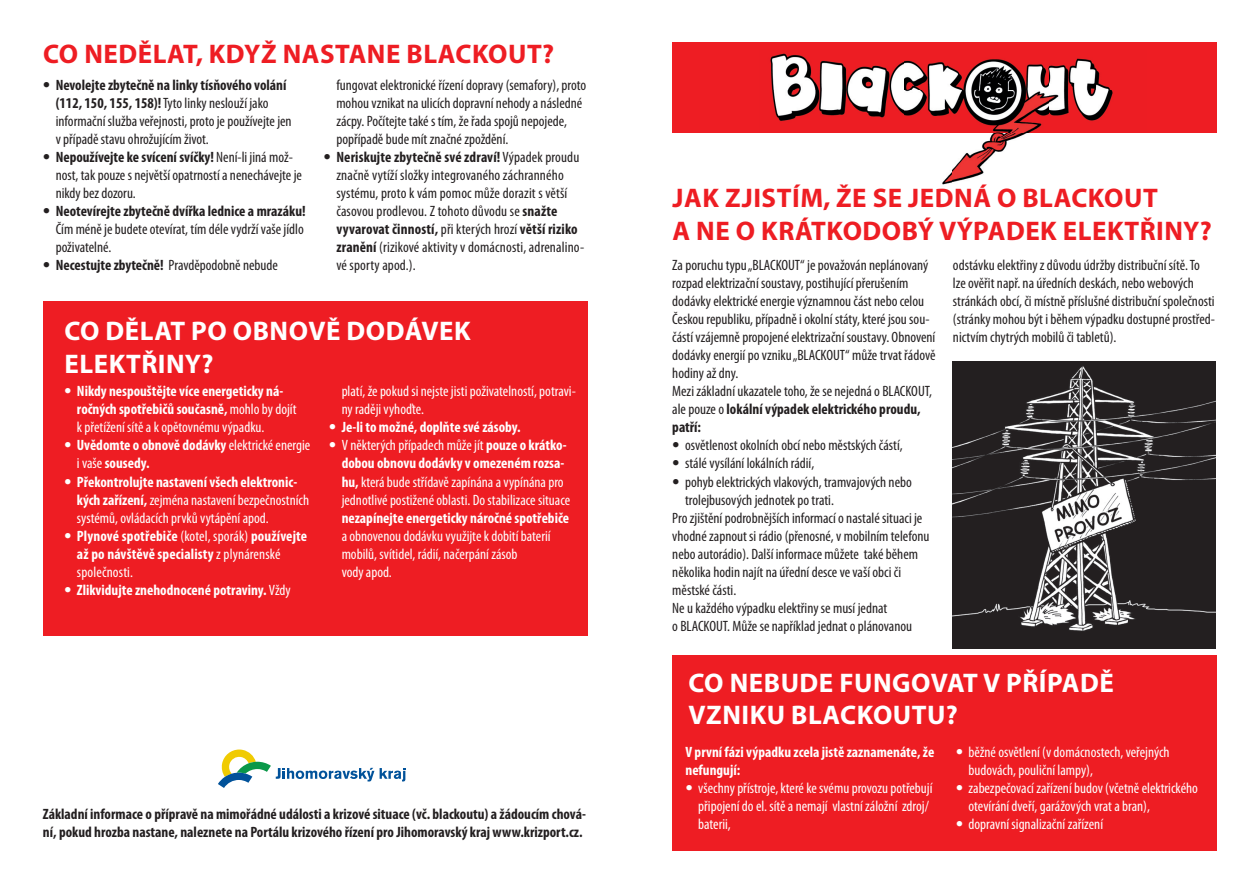
<style>
.page{position:relative;width:1258px;height:893px;background:#fff}
.page>*{position:absolute;margin:0;border:0;box-sizing:border-box;transform-origin:0 0}
.t1{font:700 27px/32.4px "Myriad Pro";letter-spacing:.02em;color:#ee1d23}
.t2{font:700 27px/32.4px "Myriad Pro";letter-spacing:.02em;color:#fff}
.t3{font:condensed 15px/18px "Myriad Pro";color:#231f20}
.t4{font:condensed 15px/18px "Myriad Pro";color:#fff}
.t5{font:700 condensed 15px/18px "Myriad Pro";color:#fff}
.t6{font:700 condensed 15px/18px "Myriad Pro";color:#231f20}
.s1{font-family:"Helvetica Neue LT Pro";font-weight:300;font-stretch:normal}
.s2{font-weight:700}
.s3{font-weight:400}
</style>
<div class="page">
<div style="left:672px;top:655px;width:544px;height:196px;background:#ee1d23"></div>
<div style="left:672px;top:42px;width:544px;height:90px;background:#ee1d23"></div>
<div style="left:43px;top:301px;width:544px;height:334px;background:#ee1d23"></div>
<svg style="left:380px;top:768px;width:25px;height:13px"></svg>
<svg style="left:218px;top:749px;width:156px;height:39px"></svg>
<img style="left:760px;top:53px;width:386px;height:132px">
<img style="left:952px;top:362px;width:263px;height:287px">
<h1 class="t1" style="left:43px;top:40px;width:512px">CO NEDĚLAT, KDYŽ NASTANE BLACKOUT?</h1>
<p class="t3" style="left:56px;top:78px;width:237px;text-indent:-13px"><span class="s1">•</span> <span class="s2">Nevolejte zbytečně na linky tísňového volání (112, 150, 155, 158)!</span> Tyto linky neslouží jako informační služba veřejnosti, proto je používejte jen v případě stavu ohrožujícím život.</p>
<p class="t3" style="left:56px;top:150px;width:248px;text-indent:-13px"><span class="s1">•</span> <span class="s2">Nepoužívejte ke svícení svíčky!</span> Není-li jiná mož&shy;nost, tak pouze s největší opatrností a nenechávejte je nikdy bez dozoru.</p>
<p class="t3" style="left:56px;top:204px;width:251px;text-indent:-13px"><span class="s1">•</span> <span class="s2">Neotevírejte zbytečně dvířka lednice a mrazáku!<br></span>Čím méně je budete otevírat, tím déle vydrží vaše jídlo poživatelné.</p>
<p class="t6" style="left:43px;top:258px;width:237px"><span class="s1">•</span> Necestujte zbytečně! <span class="s3">Pravděpodobně nebude</span></p>
<p class="t3" style="left:336px;top:78px;width:251px">fungovat elektronické řízení dopravy (semafory), proto mohou vznikat na ulicích dopravní nehody a následné zácpy. Počítejte také s tím, že řada spojů nepojede, popřípadě bude mít značné zpoždění.</p>
<p class="t3" style="left:336px;top:150px;width:249px;text-indent:-13px"><span class="s1">•</span> <span class="s2">Neriskujte zbytečně své zdraví!</span> Výpadek proudu značně vytíží složky integrovaného záchranného systému, proto k vám pomoc může dorazit s větší časovou prodlevou. Z tohoto důvodu se <span class="s2">snažte vyvarovat činností,</span> při kterých hrozí <span class="s2">větší riziko zranění</span> (rizikové aktivity v domácnosti, adrenalino&shy;vé sporty apod.).</p>
<h1 class="t2" style="left:64px;top:317px;width:408px">CO DĚLAT PO OBNOVĚ DODÁVEK<br>ELEKTŘINY?</h1>
<p class="t5" style="left:77px;top:384px;width:221px;text-indent:-13px"><span class="s1">•</span> Nikdy nespouštějte více energeticky ná&shy;ročných spotřebičů současně, <span class="s3">mohlo by dojít k přetížení sítě a k opětovnému výpadku.</span></p>
<p class="t5" style="left:77px;top:438px;width:235px;text-indent:-13px"><span class="s1">•</span> Uvědomte o obnově dodávky <span class="s3">elektrické energie i vaše</span> sousedy.</p>
<p class="t4" style="left:77px;top:474px;width:234px;text-indent:-13px"><span class="s1">•</span> <span class="s2">Překontrolujte nastavení všech elektronic&shy;kých zařízení,</span> zejména nastavení bezpečnostních systémů, ovládacích prvků vytápění apod.</p>
<p class="t5" style="left:77px;top:528px;width:232px;text-indent:-13px"><span class="s1">•</span> Plynové spotřebiče <span class="s3">(kotel, sporák)</span> používejte až po návštěvě specialisty <span class="s3">z plynárenské společnosti.</span></p>
<p class="t5" style="left:64px;top:582px;width:228px"><span class="s1">•</span> Zlikvidujte znehodnocené potraviny. <span class="s3">Vždy</span></p>
<p class="t4" style="left:342px;top:384px;width:236px">platí, že pokud si nejste jisti poživatelností, potravi&shy;ny raději vyhoďte.</p>
<p class="t5" style="left:329px;top:420px;width:193px"><span class="s1">•</span> Je-li to možné, doplňte své zásoby.</p>
<p class="t4" style="left:342px;top:438px;width:230px;text-indent:-13px"><span class="s1">•</span> V některých případech může jít <span class="s2">pouze o krátko&shy;dobou obnovu dodávky v omezeném rozsa&shy;hu,</span> která bude střídavě zapínána a vypínána pro jednotlivé postižené oblasti. Do stabilizace situace</p>
<p class="t5" style="left:342px;top:510px;width:229px">nezapínejte energeticky náročné spotřebiče</p>
<p class="t4" style="left:342px;top:528px;width:210px">a obnovenou dodávku využijte k dobití baterií mobilů, svítidel, rádií, načerpání zásob<br>vody apod.</p>
<p class="t6" style="left:43px;top:806px;width:544px">Základní informace o přípravě na mimořádné události a krizové situace (vč. blackoutu) a žádoucím chová&shy;ní, pokud hrozba nastane, naleznete na Portálu krizového řízení pro Jihomoravský kraj www.krizport.cz.</p>
<h1 class="t1" style="left:672px;top:184px;width:541px">JAK ZJISTÍM, ŽE SE JEDNÁ O BLACKOUT<br>A NE O KRÁTKODOBÝ VÝPADEK ELEKTŘINY?</h1>
<p class="t3" style="left:672px;top:258px;width:265px">Za poruchu typu „BLACKOUT“ je považován neplánovaný rozpad elektrizační soustavy, postihující přerušením dodávky elektrické energie významnou část nebo celou Českou republiku, případně i okolní státy, které jsou sou&shy;částí vzájemně propojené elektrizační soustavy. Obnovení dodávky energií po vzniku „BLACKOUT“ může trvat řádově hodiny až dny.<br>Mezi základní ukazatele toho, že se nejedná o BLACKOUT, ale pouze o <span class="s2">lokální výpadek elektrického proudu, patří:</span></p>
<p class="t3" style="left:672px;top:438px;width:232px"><span class="s1">•</span> osvětlenost okolních obcí nebo městských částí,</p>
<p class="t3" style="left:672px;top:456px;width:143px"><span class="s1">•</span> stálé vysílání lokálních rádií,</p>
<p class="t3" style="left:672px;top:474px;width:241px"><span class="s1">•</span> pohyb elektrických vlakových, tramvajových nebo</p>
<p class="t3" style="left:685px;top:492px;width:150px">trolejbusových jednotek po trati.</p>
<p class="t3" style="left:672px;top:510px;width:252px">Pro zjištění podrobnějších informací o nastalé situaci je</p>
<p class="t3" style="left:672px;top:528px;width:259px">vhodné zapnout si rádio (přenosné, v mobilním telefonu</p>
<p class="t3" style="left:672px;top:546px;width:247px">nebo autorádio). Další informace můžete také během</p>
<p class="t3" style="left:672px;top:564px;width:230px">několika hodin najít na úřední desce ve vaší obci či</p>
<p class="t3" style="left:672px;top:582px;width:65px">městské části.</p>
<p class="t3" style="left:672px;top:600px;width:216px">Ne u každého výpadku elektřiny se musí jednat</p>
<p class="t3" style="left:672px;top:618px;width:241px">o BLACKOUT. Může se například jednat o plánovanou</p>
<p class="t3" style="left:953px;top:258px;width:264px">odstávku elektřiny z důvodu údržby distribuční sítě. To lze ověřit např. na úředních deskách, nebo webových stránkách obcí, či místně příslušné distribuční společnosti (stránky mohou být i během výpadku dostupné prostřed&shy;nictvím chytrých mobilů či tabletů).</p>
<h1 class="t2" style="left:688px;top:668px;width:427px">CO NEBUDE FUNGOVAT V PŘÍPADĚ<br>VZNIKU BLACKOUTU?</h1>
<p class="t5" style="left:685px;top:744px;width:250px">V první fázi výpadku zcela jistě zaznamenáte, že nefungují:</p>
<p class="t4" style="left:698px;top:780px;width:236px;text-indent:-13px"><span class="s1">•</span> všechny přístroje, které ke svému provozu potřebují připojení do el. sítě a nemají vlastní záložní zdroj/ baterii,</p>
<p class="t4" style="left:968px;top:744px;width:203px;text-indent:-13px"><span class="s1">•</span> běžné osvětlení (v domácnostech, veřejných budovách, pouliční lampy),</p>
<p class="t4" style="left:968px;top:780px;width:231px;text-indent:-13px"><span class="s1">•</span> zabezpečovací zařízení budov (včetně elektrického otevírání dveří, garážových vrat a bran),</p>
<p class="t4" style="left:956px;top:816px;width:149px"><span class="s1">•</span> dopravní signalizační zařízení</p>
</div>
